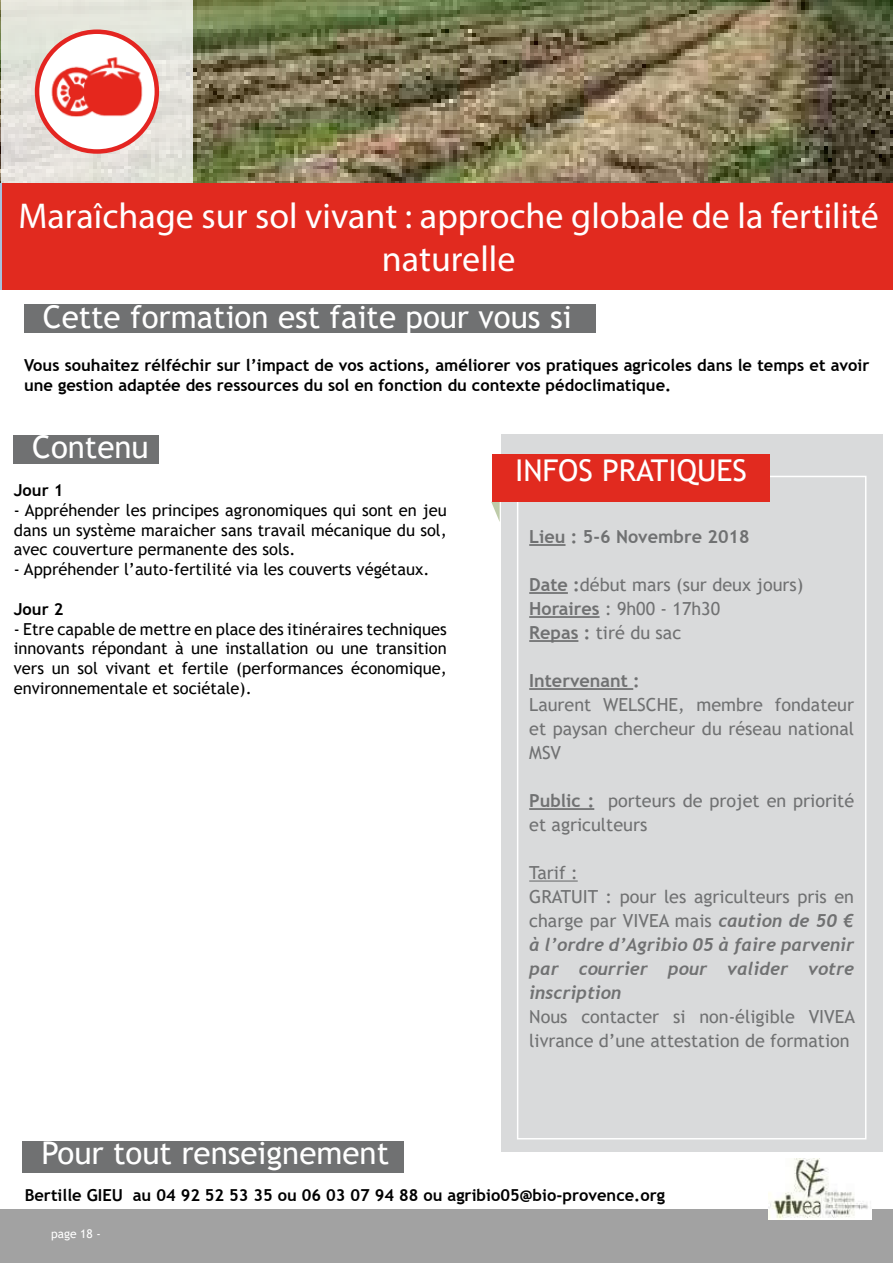
<style>
.page{position:relative;width:893px;height:1263px;background:#fff}
.page>*{position:absolute;margin:0;border:0;box-sizing:border-box;transform-origin:0 0}
.t1{font:36px/43.2px "Myriad Pro";color:#fff;text-align:center}
.t2{font:31.35px "Trebuchet MS";color:#fff}
.t3{font:30px "Trebuchet MS";color:#fff}
.t4{font:18px/24px "Trebuchet MS";color:#707172}
.t5{font:italic 700 18px/24px "Trebuchet";color:#707172;text-align:justify}
.t6{font:700 18px "Trebuchet MS";color:#707172}
.t7{font:16.5px/19.8px "Trebuchet MS";color:#000;text-align:justify}
.t8{font:700 16.5px/19.8px "Trebuchet MS";color:#000}
.t9{font:12px "Trebuchet MS";color:#fff}
.s1{font-weight:700}
.s2{font-family:"Trebuchet";font-weight:700;font-style:italic}
</style>
<div class="page">
<div style="left:0;top:1210px;width:893px;height:53px;background:#a2a2a2"></div>
<img style="left:0;top:0;width:893px;height:183px">
<svg style="left:1px;top:0;width:192px;height:182px;background:#e2ded7"></svg>
<div style="left:501px;top:435px;width:381px;height:717px;background:#d9dadb"></div>
<svg style="left:491px;top:502px;width:9px;height:20px"></svg>
<div style="left:13px;top:435px;width:146px;height:28px;background:#707172"></div>
<div style="left:23px;top:1141px;width:381px;height:31px;background:#707172"></div>
<img style="left:768px;top:1158px;width:104px;height:62px">
<div style="left:2px;top:183px;width:891px;height:106px;background:#e12a1f"></div>
<div style="left:24px;top:304px;width:571px;height:29px;background:#707172"></div>
<svg style="left:37px;top:32px;width:120px;height:119px"></svg>
<div style="left:35px;top:29px;width:124px;height:125px;border:4px solid #e42521;border-radius:50%"></div>
<img style="left:49px;top:44px;width:95px;height:78px">
<div style="left:517px;top:476px;width:349px;height:663px;border:2px solid #fff"></div>
<hr style="left:529px;top:544px;width:36px;height:2px;background:#707172">
<hr style="left:529px;top:592px;width:39px;height:2px;background:#707172">
<hr style="left:529px;top:616px;width:71px;height:2px;background:#707172">
<hr style="left:529px;top:640px;width:49px;height:2px;background:#707172">
<hr style="left:529px;top:688px;width:104px;height:2px;background:#707172">
<hr style="left:529px;top:808px;width:65px;height:2px;background:#707172">
<hr style="left:529px;top:880px;width:49px;height:1px;background:#707172">
<div style="left:492px;top:455px;width:278px;height:47px;background:#e12a1f"></div>
<h1 class="t1" style="left:18px;top:194px;width:862px">Maraîchage sur sol vivant : approche globale de la fertilité naturelle</h1>
<h2 class="t2" style="left:43px;top:297px;width:530px">Cette formation est faite pour vous si</h2>
<p class="t8" style="left:24px;top:355px;width:847px">Vous souhaitez rélféchir sur l’impact de vos actions, améliorer vos pratiques agricoles dans le temps et avoir une gestion adaptée des ressources du sol en fonction du contexte pédoclimatique.</p>
<h2 class="t2" style="left:32px;top:427px;width:118px">Contenu</h2>
<p class="t8" style="left:14px;top:480px;width:51px">Jour 1</p>
<p class="t7" style="left:14px;top:500px;width:434px">- Appréhender les principes agronomiques qui sont en jeu dans un système maraicher sans travail mécanique du sol, avec couverture permanente des sols.</p>
<p class="t7" style="left:14px;top:559px;width:417px">- Appréhender l’auto-fertilité via les couverts végétaux.</p>
<p class="t8" style="left:14px;top:599px;width:51px">Jour 2</p>
<p class="t7" style="left:14px;top:619px;width:434px">- Etre capable de mettre en place des itinéraires techniques innovants répondant à une installation ou une transition vers un sol vivant et fertile (performances économique, environnementale et sociétale).</p>
<h2 class="t2" style="left:42px;top:1133px;width:349px">Pour tout renseignement</h2>
<h3 class="t3" style="left:515px;top:452px;width:233px">INFOS PRATIQUES</h3>
<p class="t6" style="left:529px;top:525px;width:222px">Lieu : 5-6 Novembre 2018</p>
<p class="t4" style="left:529px;top:572px;width:276px"><span class="s1">Date :</span>début mars (sur deux jours)<br><span class="s1">Horaires</span> : 9h00 - 17h30<br><span class="s1">Repas :</span> tiré du sac</p>
<p class="t6" style="left:529px;top:669px;width:112px">Intervenant :</p>
<p class="t4" style="left:529px;top:692px;width:326px;text-align:justify">Laurent WELSCHE, membre fondateur et paysan chercheur du réseau national MSV</p>
<p class="t4" style="left:529px;top:788px;width:326px"><span class="s1">Public :</span> porteurs de projet en priorité et agriculteurs</p>
<p class="t4" style="left:529px;top:860px;width:326px">Tarif :<br>GRATUIT : pour les agriculteurs pris en charge par VIVEA mais <span class="s2">caution de 50 €</span></p>
<p class="t5" style="left:529px;top:932px;width:326px">à l’ordre d’Agribio 05 à faire parvenir par courrier pour valider votre inscription</p>
<p class="t4" style="left:529px;top:1004px;width:327px">Nous contacter si non-éligible VIVEA livrance d’une attestation de formation</p>
<p class="t8" style="left:25px;top:1185px;width:642px">Bertille GIEU au 04 92 52 53 35 ou 06 03 07 94 88 ou agribio05@bio-provence.org</p>
<p class="t9" style="left:51px;top:1226px;width:51px">page 18 -</p>
</div>
